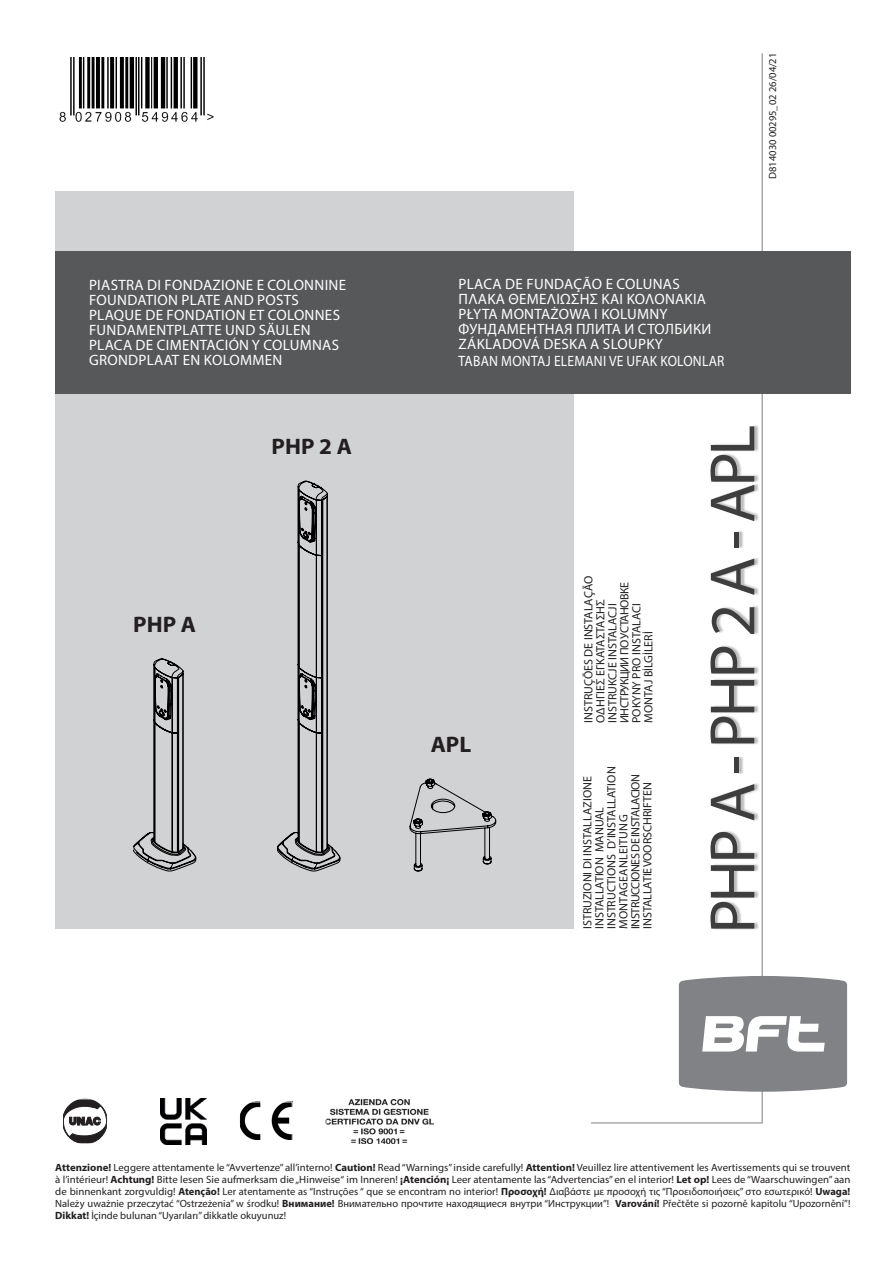
<style>
.page{position:relative;width:893px;height:1263px;background:#fff}
.page>*{position:absolute;margin:0;border:0;box-sizing:border-box;transform-origin:0 0}
.t1{font:64.5px "Myriad Pro";letter-spacing:-.05em;color:#3e3e3f}
.t2{font:700 22.5px "Myriad Pro";color:#231f20}
.heading_1{font:15px "Myriad Pro";letter-spacing:.02em;color:#fff}
.heading_1-2{font:15px "Myriad Pro";letter-spacing:.02em;color:#fff;scale:.9 1}
.TESTO{font:12px "Myriad Pro";color:#231f20}
.TESTO-2{font:12px "Myriad Pro";letter-spacing:-.04em;color:#231f20}
.TESTO-3{font:12px "Myriad Pro";letter-spacing:-.05em;color:#231f20}
.TESTO-4{font:12px "Myriad Pro";letter-spacing:.02em;color:#231f20}
.t3{font:10.5px/12px "Myriad Pro";color:#231f20;text-align:justify}
.s1{font-weight:700}
</style>
<div class="page">
<div style="left:55px;top:191px;width:519px;height:738px;background:#d1d2d4"></div>
<svg style="left:590px;top:53px;width:174px;height:1071px"></svg>
<div style="left:55px;top:251px;width:795px;height:142px;background:#57585a"></div>
<img style="left:241px;top:1104px;width:49px;height:35px">
<div style="left:239px;top:1102px;width:53px;height:40px;border:1px solid #fff"></div>
<div style="left:63px;top:1099px;width:44px;height:45px;background:#231f20;border-radius:50%"></div>
<svg style="left:64px;top:1106px;width:42px;height:31px"></svg>
<div style="left:62px;top:1099px;width:46px;height:45px;border:1px solid #fff"></div>
<img style="left:327px;top:1100px;width:107px;height:43px">
<img style="left:59px;top:57px;width:155px;height:65px">
<div style="left:712px;top:424px;width:47px;height:506px;background:#231f20;opacity:.3"></div>
<svg style="left:679px;top:976px;width:168px;height:116px;background:#959699"></svg>
<svg style="left:277px;top:481px;width:63px;height:390px"></svg>
<svg style="left:133px;top:658px;width:63px;height:213px"></svg>
<svg style="left:409px;top:779px;width:87px;height:92px"></svg>
<img style="left:160px;top:1098px;width:46px;height:46px">
<p class="heading_1" style="left:89px;top:276px;width:259px">PIASTRA DI FONDAZIONE E COLONNINE</p>
<p class="heading_1" style="left:89px;top:291px;width:211px">FOUNDATION PLATE AND POSTS</p>
<p class="heading_1" style="left:89px;top:306px;width:253px">PLAQUE DE FONDATION ET COLONNES</p>
<p class="heading_1" style="left:89px;top:321px;width:223px">FUNDAMENTPLATTE UND SÄULEN</p>
<p class="heading_1" style="left:89px;top:336px;width:252px">PLACA DE CIMENTACIÓN Y COLUMNAS</p>
<p class="heading_1" style="left:89px;top:351px;width:195px">GRONDPLAAT EN KOLOMMEN</p>
<p class="t2" style="left:133px;top:609px;width:64px">PHP A</p>
<p class="t2" style="left:272px;top:432px;width:82px">PHP 2 A</p>
<p class="t3" style="left:766px;top:179px;width:128px;rotate:-90deg">D814030 00295_02 26/04/21</p>
<p class="heading_1" style="left:459px;top:275px;width:223px">PLACA DE FUNDAÇÃO E COLUNAS</p>
<p class="heading_1" style="left:459px;top:290px;width:242px">ΠΛΆΚΑ ΘΕΜΕΛΊΩΣΗΣ ΚΑΙ ΚΟΛΟΝΆΚΙΑ</p>
<p class="heading_1" style="left:459px;top:305px;width:210px">PŁYTA MONTAŻOWA I KOLUMNY</p>
<p class="heading_1" style="left:459px;top:320px;width:254px">ФУНДАМЕНТНАЯ ПЛИТА И СТОЛБИКИ</p>
<p class="heading_1" style="left:459px;top:335px;width:206px">ZÁKLADOVÁ DESKA A SLOUPKY</p>
<p class="heading_1-2" style="left:459px;top:352px;width:297px">TABAN MONTAJ ELEMANI VE UFAK KOLONLAR</p>
<p class="t2" style="left:431px;top:730px;width:42px">APL</p>
<p class="TESTO" style="left:581px;top:723px;width:148px;rotate:-90deg">INSTRUÇÕES DE INSTALAÇÃO</p>
<p class="TESTO-3" style="left:617px;top:723px;width:142px;rotate:-90deg">ИНСТРУКЦИИ ПО УСТАНОВКЕ</p>
<p class="TESTO" style="left:593px;top:723px;width:125px;rotate:-90deg">ΟΔΗΓΙΕΣ ΕΓΚΑΤΑΣΤΑΣΗΣ</p>
<p class="TESTO" style="left:605px;top:723px;width:121px;rotate:-90deg">INSTRUKCJE INSTALACJI</p>
<p class="TESTO" style="left:629px;top:723px;width:121px;rotate:-90deg">POKYNY PRO INSTALACI</p>
<p class="TESTO" style="left:641px;top:723px;width:93px;rotate:-90deg">MONTAJ BİLGİLERİ</p>
<p class="TESTO" style="left:604px;top:929px;width:164px;rotate:-90deg">INSTRUCTIONS D’INSTALLATION</p>
<p class="TESTO-2" style="left:628px;top:929px;width:157px;rotate:-90deg">INSTRUCCIONES DE INSTALACION</p>
<p class="TESTO" style="left:640px;top:929px;width:148px;rotate:-90deg">INSTALLATIEVOORSCHRIFTEN</p>
<p class="TESTO" style="left:580px;top:929px;width:154px;rotate:-90deg">ISTRUZIONI DI INSTALLAZIONE</p>
<p class="TESTO" style="left:592px;top:929px;width:124px;rotate:-90deg">INSTALLATION MANUAL</p>
<p class="TESTO-4" style="left:616px;top:929px;width:116px;rotate:-90deg">MONTAGEANLEITUNG</p>
<p class="t1" style="left:693px;top:933px;width:510px;rotate:-90deg">PHP A - PHP 2 A - APL</p>
<p class="t3" style="left:55px;top:1161px;width:797px"><span class="s1">Attenzione!</span> Leggere attentamente le “Avvertenze” all’interno! <span class="s1">Caution!</span> Read “Warnings” inside carefully! <span class="s1">Attention!</span> Veuillez lire attentivement les Avertissements qui se trouvent à l’intérieur! <span class="s1">Achtung!</span> Bitte lesen Sie aufmerksam die „Hinweise“ im Inneren! <span class="s1">¡Atención¡</span> Leer atentamente las “Advertencias” en el interior! <span class="s1">Let op!</span> Lees de “Waarschuwingen” aan de binnenkant zorgvuldig! <span class="s1">Atenção!</span> Ler atentamente as “Instruções “ que se encontram no interior! <span class="s1">Προσοχή!</span> Διαβάστε με προσοχή τις “Προειδοποιήσεις” στο εσωτερικό! <span class="s1">Uwaga!<br></span>Należy uważnie przeczytać “Ostrzeżenia” w środku! <span class="s1">Внимание!</span> Внимательно прочтите находящиеся внутри “Инструкции”! <span class="s1">Varování!</span> Přečtěte si pozorně kapitolu “Upozornění”!<br><span class="s1">Dikkat!</span> İçinde bulunan “Uyarıları” dikkatle okuyunuz!</p>
</div>
